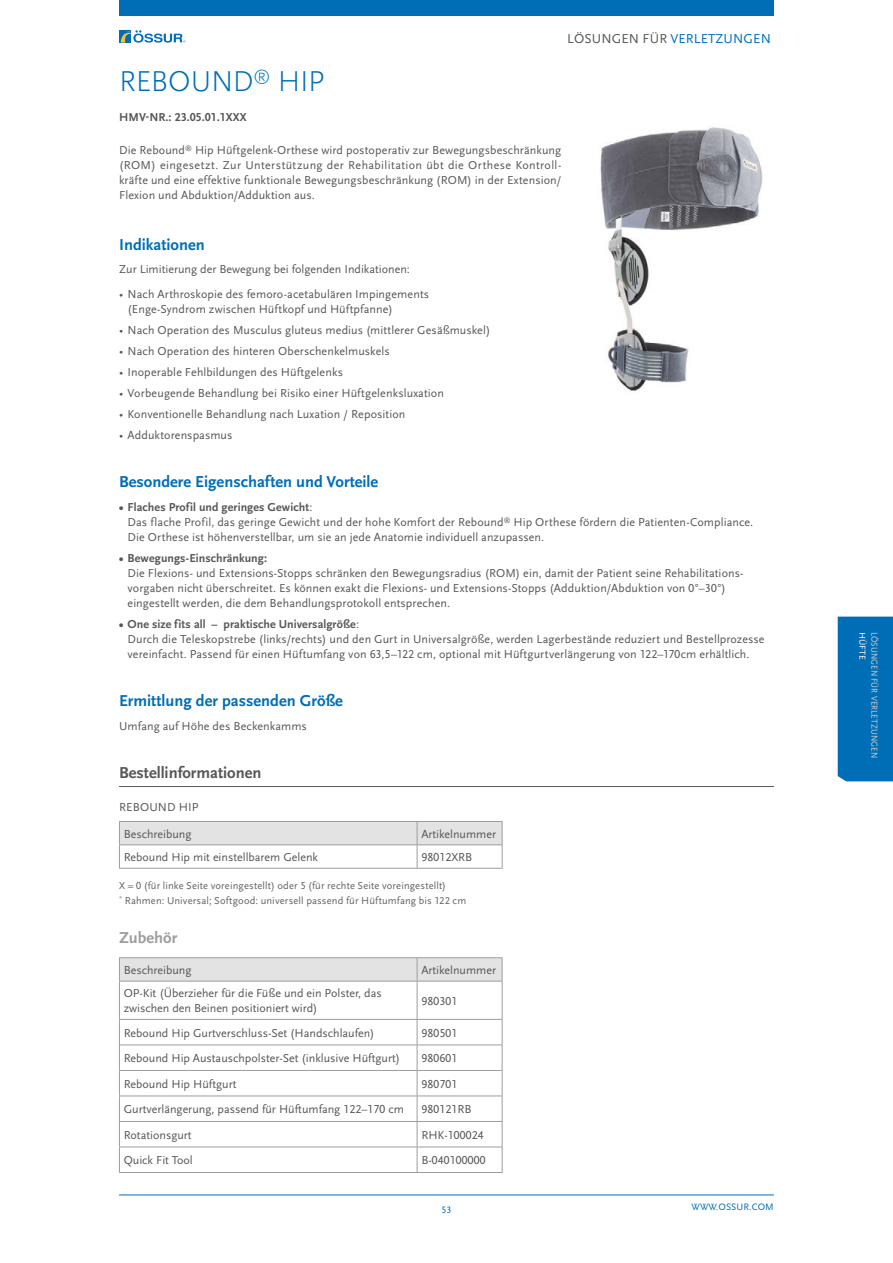
<style>
.page{position:relative;width:893px;height:1263px;background:#fff}
.page>*{position:absolute;margin:0;border:0;box-sizing:border-box;transform-origin:0 0}
.Header_1_Product_Blu{font:300 30px "Scala Sans Pro";letter-spacing:-.015em;color:#006eb6}
.Header_2_Zwischenübe{font:700 16.5px "Scala Sans Pro";color:#006eb6}
.Header_2_Bestellinfo{font:700 16.5px "Scala Sans Pro";color:#575756}
.Header_2_Zubehör{font:700 16.5px "Scala Sans Pro";color:#9d9d9c}
.t1{font:13.5px "Scala Sans Pro";letter-spacing:.01em;color:#006eb6}
.Text_Produktbeschrei{font:12px/15px "Scala Sans Pro";letter-spacing:.01em;color:#575756}
.Tabelle_Beschriftung{font:12px/15px "Scala Sans Pro";color:#575756}
.Tabelle_Inhalt{font:12px "Scala Sans Pro";color:#575756}
.Text_Aufzählung{font:12px "Scala Sans Pro";letter-spacing:.005em;color:#575756}
.Header_3_HMV-Nummer{font:700 12px "Scala Sans Pro";letter-spacing:.01em;color:#575756}
.Tabelle_Überschrift{font:12px "Scala Sans Pro";letter-spacing:.01em;color:#575756}
.Text_Fußnote{font:10.5px "Scala Sans Pro";letter-spacing:.01em;color:#646363}
.t2{font:9.75px "Scala Sans Pro";letter-spacing:.01em;color:#006eb6}
.t3{font:9px "Scala Sans Pro";letter-spacing:.01em;color:#d0d0d0;scale:.93 1}
.t4{font:9px "Scala Sans Pro";letter-spacing:.01em;color:#fff}
.s1{color:#575756}
.s2{font-weight:700}
</style>
<div class="page">
<hr style="left:119px;top:1195px;width:655px;height:1px;background:#006eb6">
<svg style="left:119px;top:30px;width:12px;height:13px"></svg>
<svg style="left:121px;top:30px;width:64px;height:13px"></svg>
<div style="left:119px;top:0;width:655px;height:16px;background:#006eb6"></div>
<hr style="left:119px;top:786px;width:655px;height:1px;background:#575756">
<hr style="left:119px;top:868px;width:298px;height:1px;background:#9d9d9c">
<svg style="left:119px;top:821px;width:384px;height:47px"></svg>
<hr style="left:417px;top:868px;width:85px;height:1px;background:#9d9d9c">
<hr style="left:119px;top:1121px;width:298px;height:1px;background:#9d9d9c">
<hr style="left:119px;top:1146px;width:298px;height:1px;background:#9d9d9c">
<hr style="left:417px;top:1121px;width:85px;height:1px;background:#9d9d9c">
<hr style="left:417px;top:1146px;width:85px;height:1px;background:#9d9d9c">
<hr style="left:119px;top:957px;width:298px;height:1px;background:#9d9d9c">
<hr style="left:417px;top:957px;width:85px;height:1px;background:#9d9d9c">
<svg style="left:119px;top:958px;width:384px;height:23px;background:#e0e0e0"></svg>
<hr style="left:119px;top:981px;width:298px;height:1px;background:#9d9d9c">
<hr style="left:417px;top:981px;width:85px;height:1px;background:#9d9d9c">
<hr style="left:119px;top:981px;width:1px;height:38px;background:#9d9d9c">
<hr style="left:417px;top:981px;width:1px;height:38px;background:#9d9d9c">
<hr style="left:502px;top:981px;width:1px;height:38px;background:#9d9d9c">
<hr style="left:120px;top:1019px;width:297px;height:1px;background:#9d9d9c">
<hr style="left:120px;top:1044px;width:297px;height:1px;background:#9d9d9c">
<hr style="left:120px;top:1070px;width:297px;height:1px;background:#9d9d9c">
<hr style="left:119px;top:1095px;width:298px;height:1px;background:#9d9d9c">
<svg style="left:119px;top:1019px;width:1px;height:153px"></svg>
<hr style="left:119px;top:1172px;width:298px;height:1px;background:#9d9d9c">
<hr style="left:417px;top:1019px;width:85px;height:1px;background:#9d9d9c">
<hr style="left:417px;top:1044px;width:85px;height:1px;background:#9d9d9c">
<hr style="left:417px;top:1070px;width:85px;height:1px;background:#9d9d9c">
<hr style="left:417px;top:1095px;width:85px;height:1px;background:#9d9d9c">
<svg style="left:417px;top:1020px;width:1px;height:152px"></svg>
<svg style="left:502px;top:1019px;width:1px;height:153px"></svg>
<hr style="left:417px;top:1172px;width:85px;height:1px;background:#9d9d9c">
<img style="left:600px;top:127px;width:163px;height:264px">
<div style="left:838px;top:617px;width:55px;height:164px;background:#006eb6"></div>
<p class="t1" style="left:567px;top:31px;width:205px"><span class="s1">LÖSUNGEN FÜR</span> VERLETZUNGEN</p>
<p class="Header_1_Product_Blu" style="left:119px;top:64px;width:207px">REBOUND<sup>®</sup> HIP</p>
<p class="Header_3_HMV-Nummer" style="left:119px;top:110px;width:129px">HMV-NR.: 23.05.01.1XXX</p>
<p class="Text_Produktbeschrei" style="left:119px;top:142px;width:444px;text-align:justify">Die Rebound<sup>®</sup> Hip Hüftgelenk-Orthese wird postoperativ zur Bewegungsbeschränkung (ROM) eingesetzt. Zur Unterstützung der Rehabilitation übt die Orthese Kontroll&shy;kräfte und eine effektive funktionale Bewegungsbeschränkung (ROM) in der Extension/ Flexion und Abduktion/Adduktion aus.</p>
<p class="Header_2_Zwischenübe" style="left:119px;top:235px;width:87px">Indikationen</p>
<p class="Tabelle_Inhalt" style="left:119px;top:262px;width:292px">Zur Limitierung der Bewegung bei folgenden Indikationen:</p>
<p class="Text_Produktbeschrei" style="left:128px;top:286px;width:303px;text-indent:-9px">• Nach Arthroskopie des femoro-acetabulären Impingements (Enge-Syndrom zwischen Hüftkopf und Hüftpfanne)</p>
<p class="Text_Produktbeschrei" style="left:119px;top:322px;width:373px">• Nach Operation des Musculus gluteus medius (mittlerer Gesäßmuskel)</p>
<p class="Text_Produktbeschrei" style="left:119px;top:343px;width:272px">• Nach Operation des hinteren Oberschenkelmuskels</p>
<p class="Text_Produktbeschrei" style="left:119px;top:364px;width:226px">• Inoperable Fehlbildungen des Hüftgelenks</p>
<p class="Text_Produktbeschrei" style="left:119px;top:385px;width:326px">• Vorbeugende Behandlung bei Risiko einer Hüftgelenksluxation</p>
<p class="Text_Produktbeschrei" style="left:119px;top:406px;width:288px">• Konventionelle Behandlung nach Luxation / Reposition</p>
<p class="Text_Produktbeschrei" style="left:119px;top:427px;width:115px">• Adduktorenspasmus</p>
<p class="Header_2_Zwischenübe" style="left:119px;top:472px;width:261px">Besondere Eigenschaften und Vorteile</p>
<p class="Text_Produktbeschrei" style="left:128px;top:499px;width:627px;text-indent:-9px"><span class="s2">• Flaches Profil und geringes Gewicht</span>:<br>Das flache Profil, das geringe Gewicht und der hohe Komfort der Rebound<sup>®</sup> Hip Orthese fördern die Patienten-Compliance.<br>Die Orthese ist höhenverstellbar, um sie an jede Anatomie individuell anzupassen.</p>
<p class="Text_Produktbeschrei" style="left:128px;top:550px;width:617px;text-indent:-9px"><span class="s2">• Bewegungs-Einschränkung:<br></span>Die Flexions- und Extensions-Stopps schränken den Bewegungsradius (ROM) ein, damit der Patient seine Rehabilitations&shy;vorgaben nicht überschreitet. Es können exakt die Flexions- und Extensions-Stopps (Adduktion/Abduktion von 0°–30°) eingestellt werden, die dem Behandlungsprotokoll entsprechen.</p>
<p class="Text_Produktbeschrei" style="left:128px;top:616px;width:638px;text-indent:-9px"><span class="s2">• One size fits all – praktische Universalgröße</span>:<br>Durch die Teleskopstrebe (links/rechts) und den Gurt in Universalgröße, werden Lagerbestände reduziert und Bestellprozesse vereinfacht. Passend für einen Hüftumfang von 63,5–122 cm, optional mit Hüftgurtverlängerung von 122–170cm erhältlich.</p>
<p class="Header_2_Zwischenübe" style="left:119px;top:691px;width:225px">Ermittlung der passenden Größe</p>
<p class="Text_Aufzählung" style="left:119px;top:719px;width:189px">Umfang auf Höhe des Beckenkamms</p>
<p class="Header_2_Bestellinfo" style="left:119px;top:763px;width:144px">Bestellinformationen</p>
<p class="Tabelle_Überschrift" style="left:119px;top:800px;width:81px">REBOUND HIP</p>
<p class="Tabelle_Beschriftung" style="left:124px;top:826px;width:69px">Beschreibung</p>
<p class="Tabelle_Beschriftung" style="left:421px;top:826px;width:76px">Artikelnummer</p>
<p class="Tabelle_Beschriftung" style="left:124px;top:850px;width:196px">Rebound Hip mit einstellbarem Gelenk</p>
<p class="Tabelle_Beschriftung" style="left:421px;top:850px;width:52px">98012XRB</p>
<p class="Text_Fußnote" style="left:119px;top:879px;width:329px">X = 0 (für linke Seite voreingestellt) oder 5 (für rechte Seite voreingestellt)</p>
<p class="Text_Fußnote" style="left:119px;top:894px;width:349px"><sup>*</sup> Rahmen: Universal; Softgood: universell passend für Hüftumfang bis 122 cm</p>
<p class="Header_2_Zubehör" style="left:119px;top:928px;width:60px">Zubehör</p>
<p class="Tabelle_Beschriftung" style="left:124px;top:962px;width:69px">Beschreibung</p>
<p class="Tabelle_Beschriftung" style="left:421px;top:962px;width:76px">Artikelnummer</p>
<p class="Tabelle_Beschriftung" style="left:124px;top:986px;width:260px">OP-Kit (Überzieher für die Füße und ein Polster, das zwischen den Beinen positioniert wird)</p>
<p class="Tabelle_Beschriftung" style="left:421px;top:993px;width:37px">980301</p>
<p class="Tabelle_Beschriftung" style="left:124px;top:1025px;width:252px">Rebound Hip Gurtverschluss-Set (Handschlaufen)</p>
<p class="Tabelle_Beschriftung" style="left:421px;top:1025px;width:37px">980501</p>
<p class="Tabelle_Beschriftung" style="left:124px;top:1051px;width:278px">Rebound Hip Austauschpolster-Set (inklusive Hüftgurt)</p>
<p class="Tabelle_Beschriftung" style="left:421px;top:1051px;width:37px">980601</p>
<p class="Tabelle_Beschriftung" style="left:124px;top:1076px;width:114px">Rebound Hip Hüftgurt</p>
<p class="Tabelle_Beschriftung" style="left:421px;top:1076px;width:37px">980701</p>
<p class="Tabelle_Beschriftung" style="left:124px;top:1102px;width:282px">Gurtverlängerung, passend für Hüftumfang 122–170 cm</p>
<p class="Tabelle_Beschriftung" style="left:421px;top:1102px;width:52px">980121RB</p>
<p class="Tabelle_Beschriftung" style="left:124px;top:1127px;width:70px">Rotationsgurt</p>
<p class="Tabelle_Beschriftung" style="left:421px;top:1127px;width:64px">RHK-100024</p>
<p class="Tabelle_Beschriftung" style="left:124px;top:1153px;width:71px">Quick Fit Tool</p>
<p class="Tabelle_Beschriftung" style="left:421px;top:1153px;width:66px">B-040100000</p>
<p class="t2" style="left:442px;top:1204px;width:11px">53</p>
<p class="t2" style="left:691px;top:1201px;width:84px">WWW.OSSUR.COM</p>
<p class="t4" style="left:868px;top:631px;width:29px;rotate:90deg">HÜFTE</p>
<p class="t3" style="left:880px;top:631px;width:137px;rotate:90deg">LÖSUNGEN FÜR VERLETZUNGEN</p>
</div>
